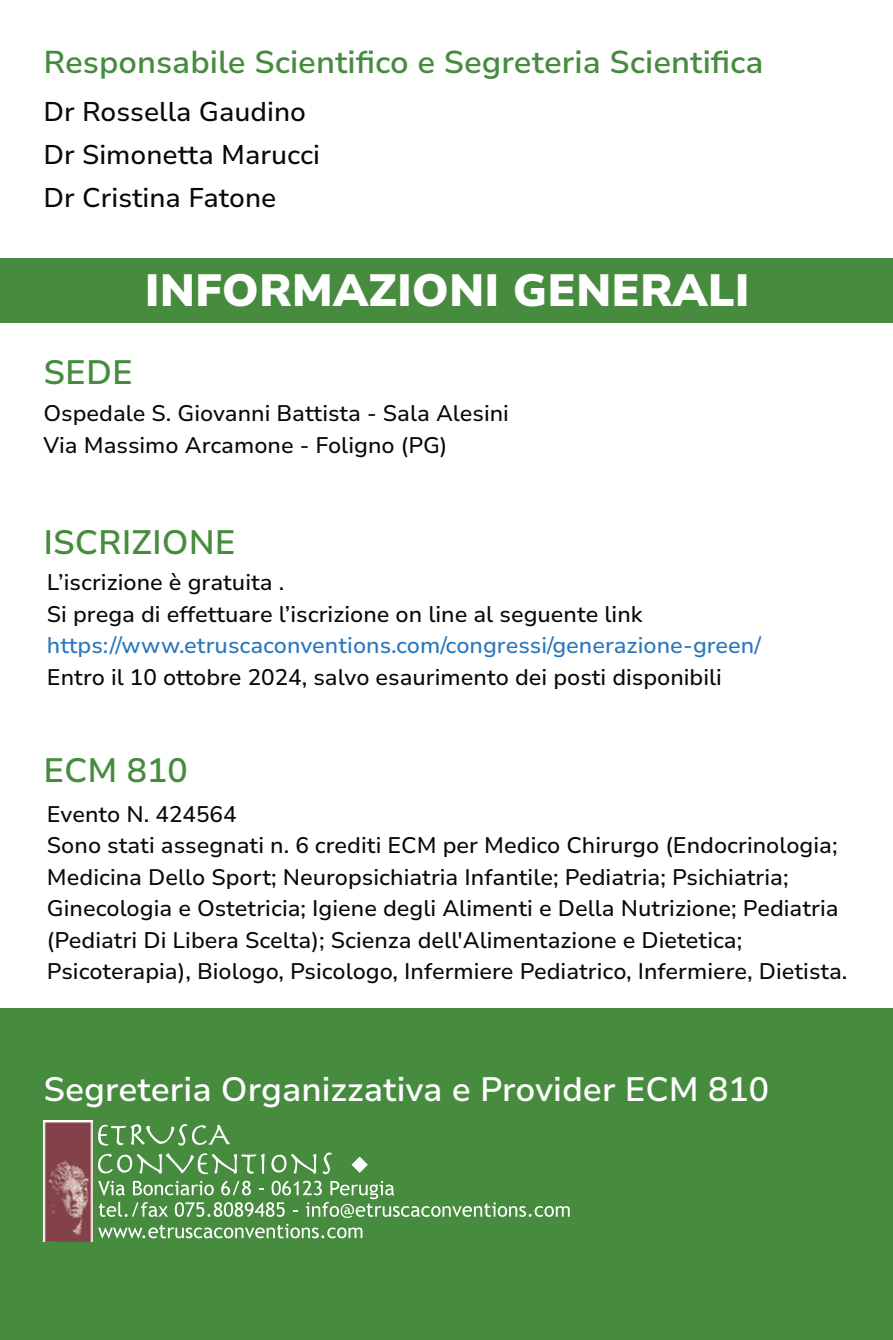
<style>
.page{position:relative;width:893px;height:1340px;background:#fff}
.page>*{position:absolute;margin:0;border:0;box-sizing:border-box;transform-origin:0 0}
.t1{font:900 45px "Nunito Sans 10 pt";color:#fff}
.t2{font:600 33.75px "Nunito Sans 10 pt";color:#fff}
.t3{font:600 33.75px "Nunito Sans 10 pt";color:#478b3f}
.t4{font:600 31.5px "Nunito Sans 10 pt";color:#478b3f}
.t5{font:500 27px/42.8px "Nunito Sans 10 pt";color:#06090b}
.t6{font:500 22.5px/31.5px "Nunito Sans 10 pt";color:#06090b}
.t7{font:500 22.5px "Nunito Sans 10 pt";color:#2976bc}
</style>
<div class="page">
<div style="left:0;top:1008px;width:893px;height:331px;background:#478b3f"></div>
<div style="left:0;top:258px;width:893px;height:65px;background:#478b3f"></div>
<svg style="left:98px;top:1180px;width:472px;height:37px"></svg>
<svg style="left:98px;top:1223px;width:264px;height:15px"></svg>
<svg style="left:98px;top:1152px;width:234px;height:22px"></svg>
<svg style="left:98px;top:1124px;width:132px;height:21px"></svg>
<svg style="left:351px;top:1156px;width:17px;height:16px"></svg>
<img style="left:44px;top:1120px;width:49px;height:121px">
<h3 class="t4" style="left:44px;top:40px;width:721px">Responsabile Scientifico e Segreteria Scientifica</h3>
<p class="t5" style="left:44px;top:89px;width:278px">Dr Rossella Gaudino<br>Dr Simonetta Marucci<br>Dr Cristina Fatone</p>
<h1 class="t1" style="left:145px;top:258px;width:607px">INFORMAZIONI GENERALI</h1>
<h2 class="t3" style="left:44px;top:349px;width:91px">SEDE</h2>
<p class="t6" style="left:43px;top:397px;width:467px">Ospedale S. Giovanni Battista - Sala Alesini<br>Via Massimo Arcamone - Foligno (PG)</p>
<h2 class="t3" style="left:44px;top:518px;width:194px">ISCRIZIONE</h2>
<p class="t6" style="left:47px;top:566px;width:597px">L’iscrizione è gratuita .<br>Si prega di effettuare l’iscrizione on line al seguente link</p>
<p class="t7" style="left:47px;top:629px;width:716px">https://www.etruscaconventions.com/congressi/generazione-green/</p>
<p class="t6" style="left:47px;top:660px;width:677px">Entro il 10 ottobre 2024, salvo esaurimento dei posti disponibili</p>
<h2 class="t3" style="left:44px;top:746px;width:146px">ECM 810</h2>
<p class="t6" style="left:47px;top:797px;width:802px">Evento N. 424564<br>Sono stati assegnati n. 6 crediti ECM per Medico Chirurgo (Endocrinologia; Medicina Dello Sport; Neuropsichiatria Infantile; Pediatria; Psichiatria; Ginecologia e Ostetricia; Igiene degli Alimenti e Della Nutrizione; Pediatria (Pediatri Di Libera Scelta); Scienza dell'Alimentazione e Dietetica; Psicoterapia), Biologo, Psicologo, Infermiere Pediatrico, Infermiere, Dietista.</p>
<h2 class="t2" style="left:44px;top:1065px;width:727px">Segreteria Organizzativa e Provider ECM 810</h2>
</div>
